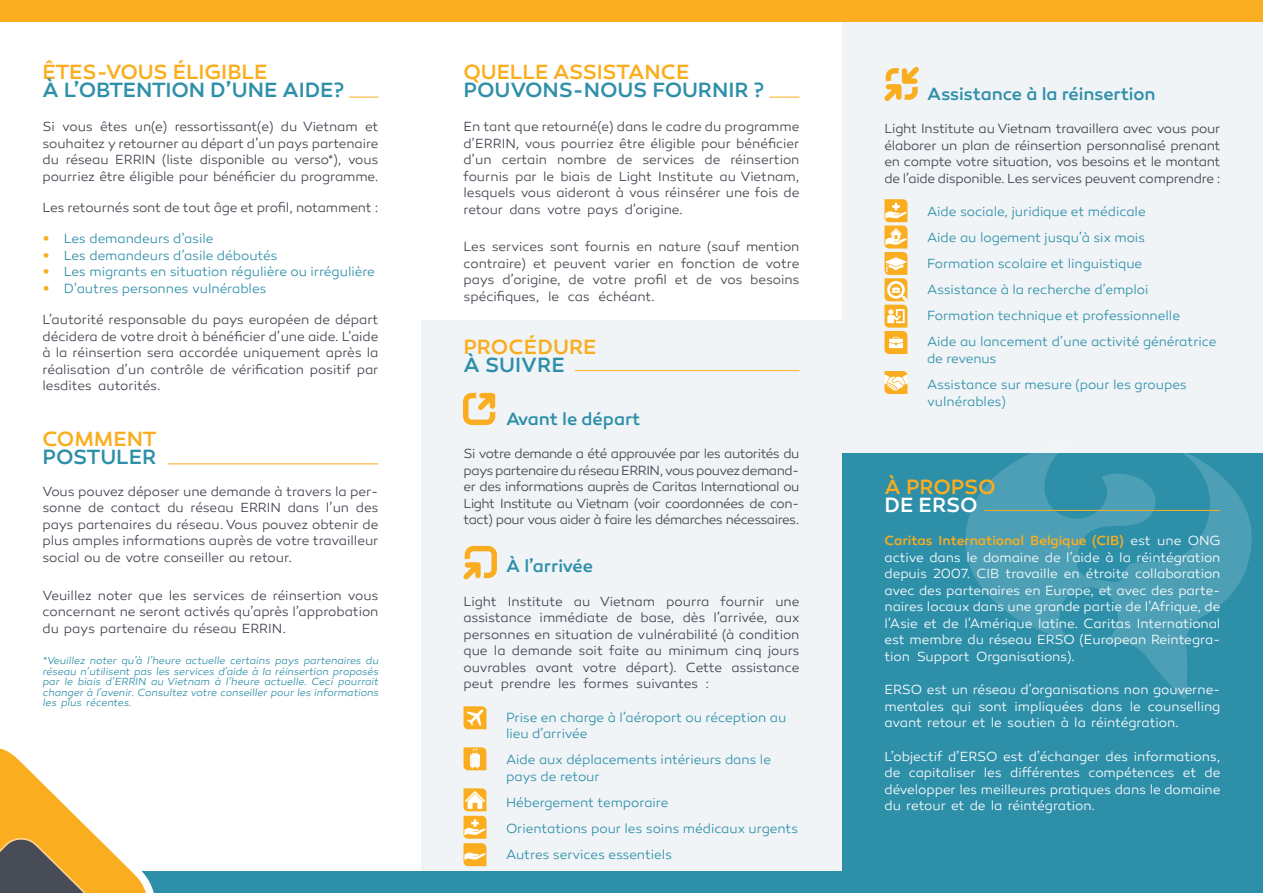
<style>
.page{position:relative;width:1263px;height:893px;background:#fff}
.page>*{position:absolute;margin:0;border:0;box-sizing:border-box;transform-origin:0 0}
.Heading{font:500 21px "Canaro";letter-spacing:-.01em;color:#2e8fa9}
.Heading-2{font:500 21px "Canaro";letter-spacing:-.005em;color:#faad1e}
.Heading-3{font:500 21px "Canaro";letter-spacing:-.005em;color:#fff}
.Subheading{font:500 18px "Canaro";letter-spacing:-.005em;color:#2e8fa9}
.t1{font:300 13.5px/16.5px "Canaro W00";letter-spacing:-.01em;color:#40444e;text-align:justify}
.t2{font:300 13.5px/16.5px "Canaro W00";letter-spacing:-.005em;color:#fff;text-align:justify}
.t3{font:300 13.5px/16.5px "Canaro W00";letter-spacing:-.005em;color:#2e8fa9}
.t4{font:300 10.5px/10.5px "Canaro W00";color:#2e8fa9;text-align:justify}
.s1{font-family:"Calibri";font-weight:400;font-size:15px;color:#faad1e}
.s2{font-family:"Canaro";font-weight:500;color:#faad1e}
</style>
<div class="page">
<div style="left:842px;top:17px;width:421px;height:437px;background:#f0f4f7"></div>
<div style="left:421px;top:320px;width:421px;height:552px;background:#f0f4f7"></div>
<div style="left:0;top:0;width:1263px;height:21px;background:#faad1e"></div>
<svg style="left:349px;top:97px;width:29px;height:1px"></svg>
<svg style="left:770px;top:97px;width:29px;height:1px"></svg>
<hr style="left:168px;top:463px;width:210px;height:1px;background:#faad1e">
<svg style="left:463px;top:393px;width:32px;height:32px"></svg>
<svg style="left:463px;top:546px;width:34px;height:33px"></svg>
<svg style="left:463px;top:706px;width:23px;height:23px"></svg>
<svg style="left:463px;top:747px;width:23px;height:23px"></svg>
<svg style="left:463px;top:788px;width:23px;height:78px"></svg>
<svg style="left:884px;top:67px;width:35px;height:34px"></svg>
<div style="left:0;top:872px;width:1263px;height:21px;background:#2e8fa9"></div>
<hr style="left:575px;top:370px;width:224px;height:1px;background:#faad1e">
<div style="left:842px;top:454px;width:421px;height:439px;background:#2e8fa9"></div>
<svg style="left:961px;top:453px;width:292px;height:246px"></svg>
<svg style="left:0;top:748px;width:159px;height:145px"></svg>
<svg style="left:884px;top:199px;width:23px;height:155px"></svg>
<svg style="left:884px;top:371px;width:23px;height:23px"></svg>
<hr style="left:984px;top:510px;width:236px;height:1px;background:#faad1e">
<p class="Heading-2" style="left:43px;top:60px;width:226px">ÊTES-VOUS ÉLIGIBLE</p>
<p class="Heading" style="left:43px;top:78px;width:303px">À L’OBTENTION D’UNE AIDE?</p>
<p class="t1" style="left:43px;top:118px;width:337px">Si vous êtes un(e) ressortissant(e) du Vietnam et souhaitez y retourner au départ d’un pays partenaire du réseau ERRIN (liste disponible au verso*), vous pourriez être éligible pour bénéficier du programme.</p>
<p class="t1" style="left:43px;top:199px;width:337px">Les retournés sont de tout âge et profil, notamment :</p>
<p class="t3" style="left:43px;top:231px;width:172px"><span class="s1">•</span> Les demandeurs d’asile</p>
<p class="t3" style="left:43px;top:247px;width:237px"><span class="s1">•</span> Les demandeurs d’asile déboutés</p>
<p class="t3" style="left:43px;top:264px;width:334px"><span class="s1">•</span> Les migrants en situation régulière ou irrégulière</p>
<p class="t3" style="left:43px;top:280px;width:225px"><span class="s1">•</span> D’autres personnes vulnérables</p>
<p class="t1" style="left:43px;top:312px;width:337px">L’autorité responsable du pays européen de départ décidera de votre droit à bénéficier d’une aide. L’aide à la réinsertion sera accordée uniquement après la réalisation d’un contrôle de vérification positif par lesdites autorités.</p>
<p class="Heading-2" style="left:43px;top:427px;width:116px">COMMENT</p>
<p class="Heading" style="left:43px;top:445px;width:115px">POSTULER</p>
<p class="t1" style="left:43px;top:483px;width:337px">Vous pouvez déposer une demande à travers la per&shy;sonne de contact du réseau ERRIN dans l’un des pays partenaires du réseau. Vous pouvez obtenir de plus amples informations auprès de votre travailleur social ou de votre conseiller au retour.</p>
<p class="t1" style="left:43px;top:587px;width:337px">Veuillez noter que les services de réinsertion vous concernant ne seront activés qu’après l’approbation du pays partenaire du réseau ERRIN.</p>
<p class="t4" style="left:43px;top:656px;width:339px">*Veuillez noter qu’à l’heure actuelle certains pays partenaires du réseau n’utilisent pas les services d’aide à la réinsertion proposés par le biais d’ERRIN au Vietnam à l’heure actuelle. Ceci pourrait changer à l’avenir. Consultez votre conseiller pour les informations les plus récentes.</p>
<p class="Heading-2" style="left:463px;top:60px;width:227px">QUELLE ASSISTANCE</p>
<p class="Heading" style="left:463px;top:78px;width:302px">POUVONS-NOUS FOURNIR ?</p>
<p class="t1" style="left:463px;top:118px;width:337px">En tant que retourné(e) dans le cadre du programme d’ERRIN, vous pourriez être éligible pour bénéficier d’un certain nombre de services de réinsertion fournis par le biais de Light Institute au Vietnam, lesquels vous aideront à vous réinsérer une fois de retour dans votre pays d’origine.</p>
<p class="t1" style="left:463px;top:239px;width:337px">Les services sont fournis en nature (sauf mention contraire) et peuvent varier en fonction de votre pays d’origine, de votre profil et de vos besoins spécifiques, le cas échéant.</p>
<p class="Heading-2" style="left:463px;top:334px;width:135px">PROCÉDURE</p>
<p class="Heading" style="left:463px;top:352px;width:103px">À SUIVRE</p>
<p class="Subheading" style="left:506px;top:408px;width:136px">Avant le départ</p>
<p class="t1" style="left:463px;top:446px;width:337px">Si votre demande a été approuvée par les autorités du pays partenaire du réseau ERRIN, vous pouvez demand&shy;er des informations auprès de Caritas International ou Light Institute au Vietnam (voir coordonnées de con&shy;tact) pour vous aider à faire les démarches nécessaires.</p>
<p class="Subheading" style="left:506px;top:555px;width:88px">À l’arrivée</p>
<p class="t1" style="left:463px;top:593px;width:337px">Light Institute au Vietnam pourra fournir une assistance immédiate de base, dès l’arrivée, aux personnes en situation de vulnérabilité (à condition que la demande soit faite au minimum cinq jours ouvrables avant votre départ). Cette assistance peut prendre les formes suivantes :</p>
<p class="t3" style="left:506px;top:709px;width:282px">Prise en charge à l’aéroport ou réception au lieu d’arrivée</p>
<p class="t3" style="left:506px;top:752px;width:266px">Aide aux déplacements intérieurs dans le pays de retour</p>
<p class="t3" style="left:506px;top:794px;width:164px">Hébergement temporaire</p>
<p class="t3" style="left:506px;top:820px;width:293px">Orientations pour les soins médicaux urgents</p>
<p class="t3" style="left:506px;top:846px;width:167px">Autres services essentiels</p>
<p class="Subheading" style="left:927px;top:83px;width:230px">Assistance à la réinsertion</p>
<p class="t1" style="left:884px;top:120px;width:337px">Light Institute au Vietnam travaillera avec vous pour élaborer un plan de réinsertion personnalisé prenant en compte votre situation, vos besoins et le montant de l’aide disponible. Les services peuvent comprendre :</p>
<p class="t3" style="left:927px;top:203px;width:220px">Aide sociale, juridique et médicale</p>
<p class="t3" style="left:927px;top:230px;width:220px">Aide au logement jusqu’à six mois</p>
<p class="t3" style="left:927px;top:256px;width:217px">Formation scolaire et linguistique</p>
<p class="t3" style="left:927px;top:282px;width:223px">Assistance à la recherche d’emploi</p>
<p class="t3" style="left:927px;top:308px;width:254px">Formation technique et professionnelle</p>
<p class="t3" style="left:927px;top:334px;width:291px">Aide au lancement d’une activité génératrice de revenus</p>
<p class="t3" style="left:927px;top:376px;width:261px">Assistance sur mesure (pour les groupes vulnérables)</p>
<p class="Heading-2" style="left:884px;top:474px;width:113px">À PROPSO</p>
<p class="Heading-3" style="left:884px;top:492px;width:95px">DE ERSO</p>
<p class="t2" style="left:884px;top:533px;width:337px"><span class="s2">Caritas International Belgique (CIB)</span> est une ONG active dans le domaine de l’aide à la réintégration depuis 2007. CIB travaille en étroite collaboration avec des partenaires en Europe, et avec des parte&shy;naires locaux dans une grande partie de l’Afrique, de l’Asie et de l’Amérique latine. Caritas International est membre du réseau ERSO (European Reintegra&shy;tion Support Organisations).</p>
<p class="t2" style="left:884px;top:682px;width:337px">ERSO est un réseau d’organisations non gouverne&shy;mentales qui sont impliquées dans le counselling avant retour et le soutien à la réintégration.</p>
<p class="t2" style="left:884px;top:748px;width:337px">L’objectif d’ERSO est d’échanger des informations, de capitaliser les différentes compétences et de développer les meilleures pratiques dans le domaine du retour et de la réintégration.</p>
</div>
